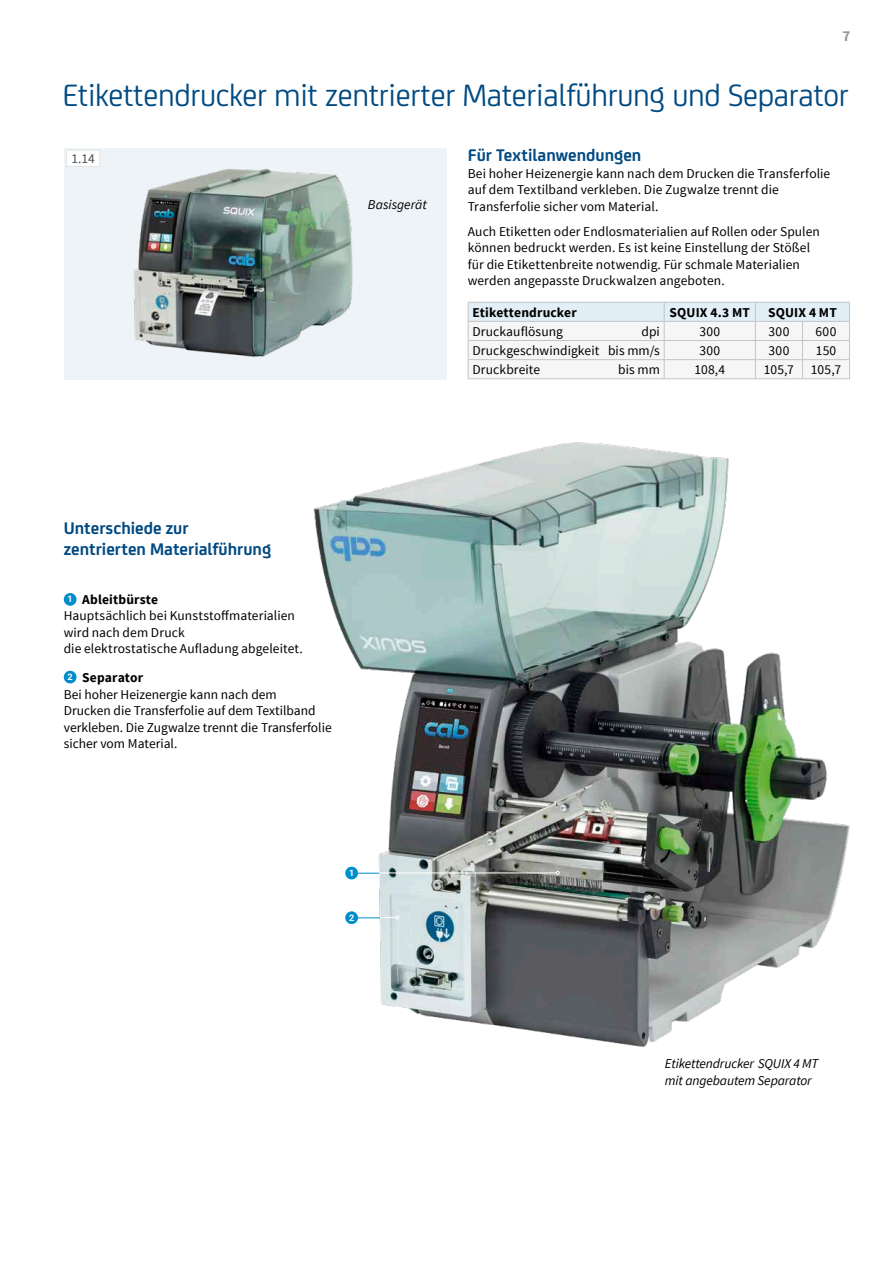
<style>
.page{position:relative;width:893px;height:1263px;background:#fff}
.page>*{position:absolute;margin:0;border:0;box-sizing:border-box;transform-origin:0 0}
.t1{font:33px "CA Sans";letter-spacing:-.01em;color:#004a82}
.t2{font:700 18px/21px "CA Sans";color:#004a82}
.t3{font:700 15px "Source Sans Pro";color:#96969b}
.t4{font:13.5px/16.5px "Source Sans Pro";letter-spacing:.005em;color:#000}
.t5{font:italic 13.5px/16.5px "Source Sans Pro";letter-spacing:-.01em;color:#000}
.t6{font:700 13.5px "Source Sans Pro";letter-spacing:.01em;color:#000}
.t7{font:13.5px "Source Sans Pro";color:#4f4e53}
.t8{font:700 9px "Roboto";color:#fff}
.s1{font-family:"Roboto";font-weight:700;font-size:9px;color:#fff}
.s2{font-weight:700}
</style>
<div class="page">
<div style="left:64px;top:148px;width:382px;height:231px;background:#edf3f6"></div>
<div style="left:67px;top:150px;width:33px;height:17px;background:#fff"></div>
<div style="left:66px;top:150px;width:34px;height:17px;border:1px solid #e2e4e5"></div>
<img style="left:133px;top:168px;width:220px;height:189px">
<img style="left:314px;top:442px;width:536px;height:605px">
<div style="left:345px;top:867px;width:13px;height:12px;background:#008dcc;border-radius:50%"></div>
<svg style="left:358px;top:873px;width:21px;height:1px"></svg>
<hr style="left:379px;top:872px;width:177px;height:1px;background:#fff">
<svg style="left:556px;top:871px;width:4px;height:4px"></svg>
<div style="left:345px;top:911px;width:13px;height:13px;background:#008dcc;border-radius:50%"></div>
<svg style="left:358px;top:916px;width:41px;height:3px"></svg>
<svg style="left:468px;top:302px;width:382px;height:76px"></svg>
<hr style="left:468px;top:378px;width:196px;height:1px;background:#c3c4c7">
<hr style="left:664px;top:378px;width:91px;height:1px;background:#c3c4c7">
<hr style="left:755px;top:378px;width:47px;height:1px;background:#c3c4c7">
<hr style="left:802px;top:378px;width:48px;height:1px;background:#c3c4c7">
<div style="left:64px;top:593px;width:13px;height:13px;background:#008dcc;border-radius:50%"></div>
<div style="left:64px;top:671px;width:13px;height:12px;background:#008dcc;border-radius:50%"></div>
<p class="t3" style="left:842px;top:26px;width:9px">7</p>
<h1 class="t1" style="left:63px;top:72px;width:788px">Etikettendrucker mit zentrierter Materialführung und Separator</h1>
<p class="t7" style="left:71px;top:151px;width:25px">1.14</p>
<p class="t5" style="left:368px;top:196px;width:60px">Basisgerät</p>
<h2 class="t2" style="left:468px;top:143px;width:175px">Für Textilanwendungen</h2>
<p class="t4" style="left:468px;top:165px;width:364px">Bei hoher Heizenergie kann nach dem Drucken die Transferfolie auf dem Textilband verkleben. Die Zugwalze trennt die<br>Transferfolie sicher vom Material.</p>
<p class="t4" style="left:468px;top:223px;width:354px">Auch Etiketten oder Endlosmaterialien auf Rollen oder Spulen können bedruckt werden. Es ist keine Einstellung der Stößel für die Etikettenbreite notwendig. Für schmale Materialien werden angepasste Druckwalzen angeboten.</p>
<p class="t6" style="left:472px;top:304px;width:106px">Etikettendrucker</p>
<p class="t6" style="left:670px;top:304px;width:82px">SQUIX 4.3 MT</p>
<p class="t6" style="left:768px;top:304px;width:70px">SQUIX 4 MT</p>
<p class="t4" style="left:472px;top:323px;width:92px">Druckauflösung</p>
<p class="t4" style="left:641px;top:323px;width:20px">dpi</p>
<p class="t4" style="left:699px;top:323px;width:22px">300</p>
<p class="t4" style="left:769px;top:323px;width:22px">300</p>
<p class="t4" style="left:816px;top:323px;width:22px">600</p>
<p class="t4" style="left:472px;top:343px;width:189px">Druckgeschwindigkeit bis mm/s</p>
<p class="t4" style="left:699px;top:343px;width:22px">300</p>
<p class="t4" style="left:769px;top:343px;width:22px">300</p>
<p class="t4" style="left:816px;top:343px;width:22px">150</p>
<p class="t4" style="left:472px;top:362px;width:69px">Druckbreite</p>
<p class="t4" style="left:618px;top:362px;width:43px">bis mm</p>
<p class="t4" style="left:694px;top:362px;width:32px">108,4</p>
<p class="t4" style="left:764px;top:362px;width:32px">105,7</p>
<p class="t4" style="left:811px;top:362px;width:32px">105,7</p>
<h2 class="t2" style="left:64px;top:516px;width:209px">Unterschiede zur zentrierten Materialführung</h2>
<p class="t4" style="left:64px;top:591px;width:240px"><span class="s1">1</span> <span class="s2">Ableitbürste<br></span>Hauptsächlich bei Kunststoffmaterialien wird nach dem Druck<br>die elektrostatische Aufladung abgeleitet.</p>
<p class="t4" style="left:64px;top:670px;width:269px"><sup>2</sup> <span class="s2">Separator<br></span>Bei hoher Heizenergie kann nach dem<br>Drucken die Transferfolie auf dem Textilband verkleben. Die Zugwalze trennt die Transferfolie sicher vom Material.</p>
<p class="t8" style="left:349px;top:867px;width:7px">1</p>
<p class="t8" style="left:349px;top:911px;width:7px">2</p>
<p class="t5" style="left:665px;top:1055px;width:155px">Etikettendrucker SQUIX 4 MT mit angebautem Separator</p>
</div>
